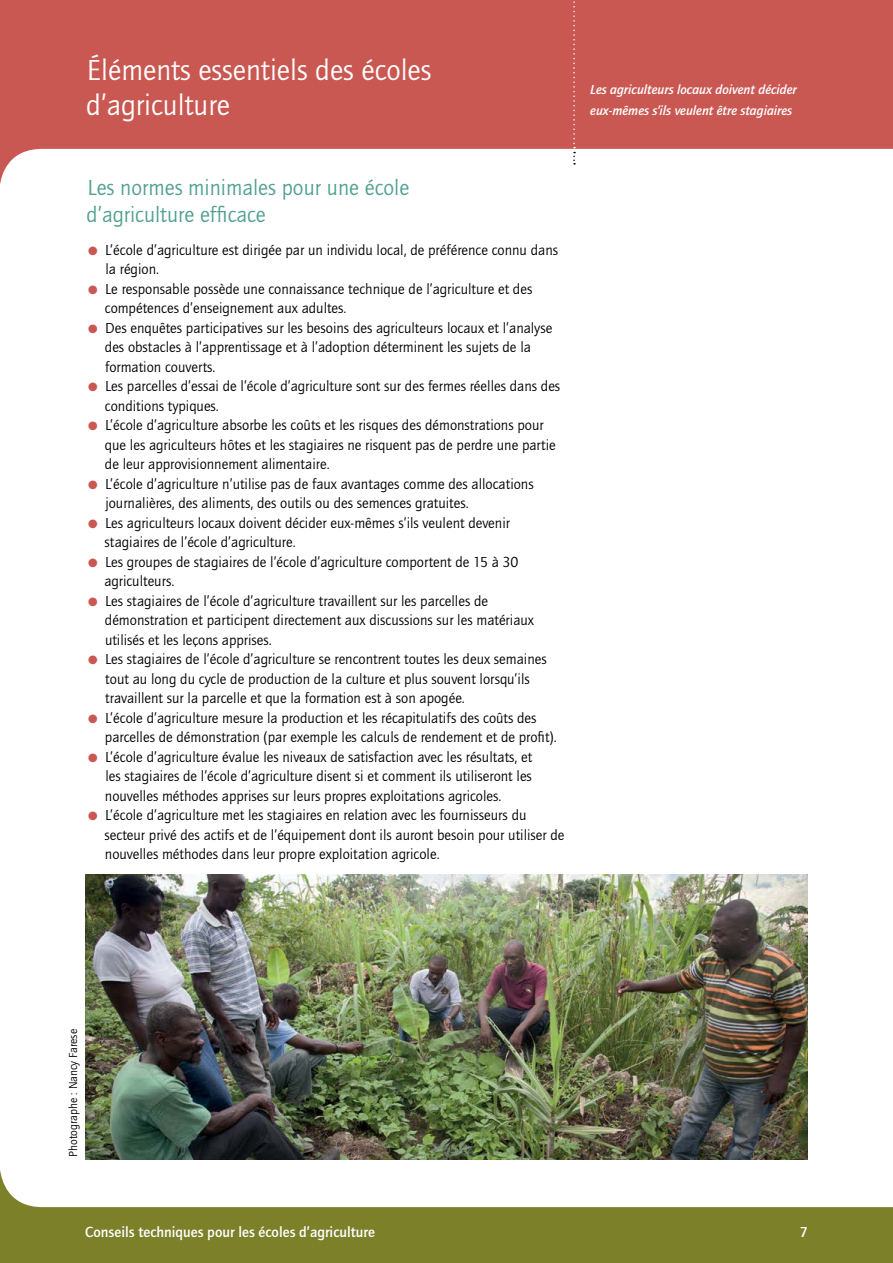
<style>
.page{position:relative;width:893px;height:1263px;background:#fff}
.page>*{position:absolute;margin:0;border:0;box-sizing:border-box;transform-origin:0 0}
.t1{font:30px/34.5px "Quay Sans EF";color:#fff}
.t2{font:22.5px/27px "Quay Sans EF";color:#51a090}
.t3{font:15px/19.5px "Quay Sans EF";color:#000}
.t4{font:500 15px "Quay Sans EF";color:#fff}
.t5{font:italic 500 13.5px/21px "Quay Sans EF";color:#fff}
.t6{font:12px "Quay Sans EF";color:#000}
.s1{color:#ca5852}
</style>
<div class="page">
<img style="left:85px;top:875px;width:723px;height:284px">
<svg style="left:0;top:0;width:893px;height:185px;fill:#ca5852"></svg>
<svg style="left:0;top:1170px;width:893px;height:93px;fill:#7b8029"></svg>
<svg style="left:573px;top:0;width:2px;height:165px"></svg>
<h1 class="t1" style="left:86px;top:54px;width:347px">Éléments essentiels des écoles d’agriculture</h1>
<h2 class="t2" style="left:87px;top:175px;width:324px">Les normes minimales pour une école d’agriculture efficace</h2>
<p class="t3" style="left:105px;top:240px;width:454px;text-indent:-17px"><span class="s1">●</span> L’école d’agriculture est dirigée par un individu local, de préférence connu dans la région.</p>
<p class="t3" style="left:105px;top:279px;width:429px;text-indent:-17px"><span class="s1">●</span> Le responsable possède une connaissance technique de l’agriculture et des compétences d’enseignement aux adultes.</p>
<p class="t3" style="left:105px;top:318px;width:449px;text-indent:-17px"><span class="s1">●</span> Des enquêtes participatives sur les besoins des agriculteurs locaux et l’analyse des obstacles à l’apprentissage et à l’adoption déterminent les sujets de la formation couverts.</p>
<p class="t3" style="left:105px;top:377px;width:457px;text-indent:-17px"><span class="s1">●</span> Les parcelles d’essai de l’école d’agriculture sont sur des fermes réelles dans des conditions typiques.</p>
<p class="t3" style="left:105px;top:416px;width:452px;text-indent:-17px"><span class="s1">●</span> L’école d’agriculture absorbe les coûts et les risques des démonstrations pour que les agriculteurs hôtes et les stagiaires ne risquent pas de perdre une partie de leur approvisionnement alimentaire.</p>
<p class="t3" style="left:105px;top:474px;width:430px;text-indent:-17px"><span class="s1">●</span> L’école d’agriculture n’utilise pas de faux avantages comme des allocations journalières, des aliments, des outils ou des semences gratuites.</p>
<p class="t3" style="left:105px;top:513px;width:407px;text-indent:-17px"><span class="s1">●</span> Les agriculteurs locaux doivent décider eux-mêmes s’ils veulent devenir stagiaires de l’école d’agriculture.</p>
<p class="t3" style="left:104px;top:552px;width:416px;text-indent:-16px"><span class="s1">●</span> Les groupes de stagiaires de l’école d’agriculture comportent de 15 à 30 agriculteurs.</p>
<p class="t3" style="left:105px;top:591px;width:431px;text-indent:-17px"><span class="s1">●</span> Les stagiaires de l’école d’agriculture travaillent sur les parcelles de démonstration et participent directement aux discussions sur les matériaux utilisés et les leçons apprises.</p>
<p class="t3" style="left:105px;top:650px;width:443px;text-indent:-17px"><span class="s1">●</span> Les stagiaires de l’école d’agriculture se rencontrent toutes les deux semaines tout au long du cycle de production de la culture et plus souvent lorsqu’ils travaillent sur la parcelle et que la formation est à son apogée.</p>
<p class="t3" style="left:105px;top:708px;width:453px;text-indent:-17px"><span class="s1">●</span> L’école d’agriculture mesure la production et les récapitulatifs des coûts des parcelles de démonstration (par exemple les calculs de rendement et de profit).</p>
<p class="t3" style="left:105px;top:747px;width:429px;text-align:justify;text-indent:-17px"><span class="s1">●</span> L’école d’agriculture évalue les niveaux de satisfaction avec les résultats, et les stagiaires de l’école d’agriculture disent si et comment ils utiliseront les nouvelles méthodes apprises sur leurs propres exploitations agricoles.</p>
<p class="t3" style="left:105px;top:806px;width:461px;text-indent:-17px"><span class="s1">●</span> L’école d’agriculture met les stagiaires en relation avec les fournisseurs du secteur privé des actifs et de l’équipement dont ils auront besoin pour utiliser de nouvelles méthodes dans leur propre exploitation agricole.</p>
<p class="t5" style="left:590px;top:79px;width:208px">Les agriculteurs locaux doivent décider eux-mêmes s’ils veulent être stagiaires</p>
<p class="t6" style="left:66px;top:1157px;width:129px;rotate:-90deg">Photographe : Nancy Farese</p>
<p class="t4" style="left:85px;top:1224px;width:291px">Conseils techniques pour les écoles d’agriculture</p>
<p class="t4" style="left:800px;top:1224px;width:10px">7</p>
</div>
